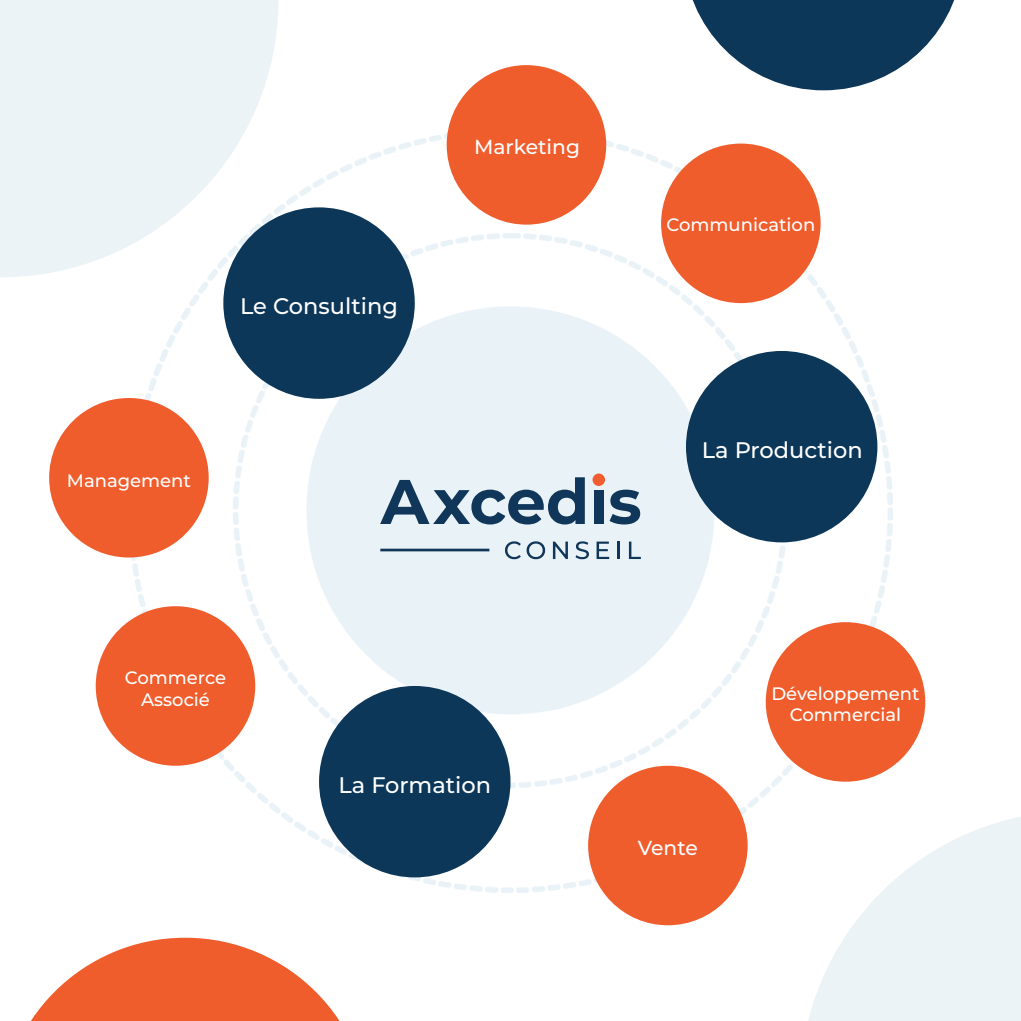
<style>
.page{position:relative;width:1021px;height:1021px;background:#fff}
.page>*{position:absolute;margin:0;border:0;box-sizing:border-box;transform-origin:0 0}
.t1{font:100 22.5px "Montserrat";color:#fff}
.t2{font:100 20.25px "Montserrat";color:#fff}
.t3{font:100 18px/21.6px "Montserrat";color:#fff;text-align:center}
</style>
<div class="page">
<div style="left:0;top:0;width:278px;height:277px;background:#ebf3f6"></div>
<svg style="left:692px;top:0;width:263px;height:90px"></svg>
<svg style="left:31px;top:937px;width:308px;height:83px"></svg>
<svg style="left:809px;top:817px;width:211px;height:203px;fill:#ebf3f6"></svg>
<img style="left:129px;top:129px;width:763px;height:763px">
<div style="left:223px;top:207px;width:192px;height:192px;background:#0c3759;border-radius:50%"></div>
<div style="left:686px;top:351px;width:191px;height:191px;background:#0c3759;border-radius:50%"></div>
<div style="left:319px;top:686px;width:191px;height:191px;background:#0c3759;border-radius:50%"></div>
<div style="left:446px;top:65px;width:160px;height:160px;background:#ef5d2d;border-radius:50%"></div>
<div style="left:661px;top:144px;width:159px;height:159px;background:#ef5d2d;border-radius:50%"></div>
<div style="left:765px;top:622px;width:160px;height:159px;background:#ef5d2d;border-radius:50%"></div>
<div style="left:588px;top:765px;width:159px;height:160px;background:#ef5d2d;border-radius:50%"></div>
<div style="left:96px;top:606px;width:159px;height:159px;background:#ef5d2d;border-radius:50%"></div>
<svg style="left:380px;top:477px;width:205px;height:47px;background:#8ea4b5"></svg>
<div style="left:594px;top:490px;width:9px;height:34px;background:#103759"></div>
<svg style="left:609px;top:489px;width:31px;height:35px"></svg>
<svg style="left:505px;top:541px;width:40px;height:18px"></svg>
<svg style="left:553px;top:541px;width:15px;height:18px"></svg>
<svg style="left:575px;top:541px;width:14px;height:18px"></svg>
<svg style="left:596px;top:541px;width:13px;height:18px"></svg>
<svg style="left:617px;top:541px;width:2px;height:18px"></svg>
<svg style="left:629px;top:541px;width:12px;height:18px"></svg>
<div style="left:592px;top:473px;width:13px;height:13px;background:#f15d2e;border-radius:50%"></div>
<hr style="left:380px;top:548px;width:109px;height:3px;background:#103759">
<div style="left:49px;top:398px;width:160px;height:159px;background:#ef5d2d;border-radius:50%"></div>
<p class="t1" style="left:240px;top:291px;width:159px">Le Consulting</p>
<p class="t3" style="left:67px;top:469px;width:126px">Management</p>
<p class="t2" style="left:474px;top:133px;width:107px">Marketing</p>
<p class="t3" style="left:666px;top:213px;width:150px">Communication</p>
<p class="t1" style="left:702px;top:434px;width:162px">La Production</p>
<p class="t3" style="left:125px;top:666px;width:103px">Commerce<br>Associé</p>
<p class="t1" style="left:338px;top:769px;width:154px">La Formation</p>
<p class="t2" style="left:638px;top:834px;width:61px">Vente</p>
<p class="t3" style="left:771px;top:682px;width:150px">Développement<br>Commercial</p>
</div>
